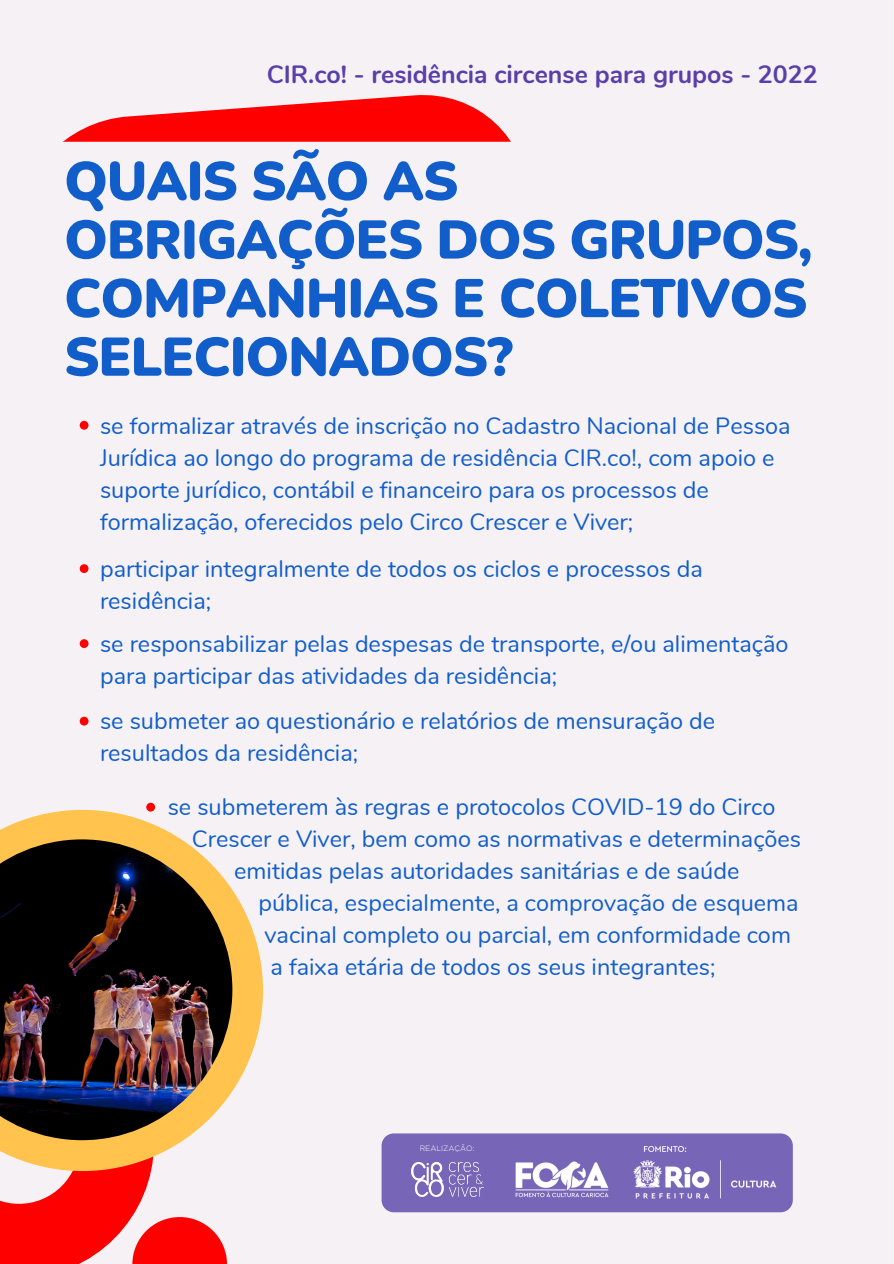
<style>
.page{position:relative;width:894px;height:1264px;background:#fff}
.page>*{position:absolute;margin:0;border:0;box-sizing:border-box;transform-origin:0 0}
.t1{font:900 54.15px/58.5px "Nunito";letter-spacing:-.02em;color:#115ecb}
.t2{font:700 24.9px "Nunito";color:#5a3fa8}
.t3{font:23.4px/32px "Nunito";color:#115ecb}
.t4{font:300 7.65px "Gotham";color:#fff}
</style>
<div class="page">
<div style="left:0;top:0;width:893px;height:1263px;background:#f6f1f4"></div>
<svg style="left:62px;top:95px;width:449px;height:47px;fill:#f00"></svg>
<svg style="left:0;top:1170px;width:152px;height:93px;fill:#f00"></svg>
<svg style="left:124px;top:1208px;width:103px;height:55px"></svg>
<svg style="left:0;top:809px;width:263px;height:361px"></svg>
<img style="left:0;top:839px;width:232px;height:301px">
<div style="left:80px;top:421px;width:8px;height:8px;background:#f00;border-radius:50%"></div>
<div style="left:80px;top:564px;width:8px;height:9px;background:#f00;border-radius:50%"></div>
<div style="left:80px;top:639px;width:8px;height:9px;background:#f00;border-radius:50%"></div>
<div style="left:80px;top:716px;width:8px;height:9px;background:#f00;border-radius:50%"></div>
<div style="left:146px;top:802px;width:9px;height:9px;background:#f00;border-radius:50%"></div>
<div style="left:381px;top:1133px;width:411px;height:79px;background:#7766b7;border-radius:12px"></div>
<img style="left:411px;top:1162px;width:72px;height:34px">
<img style="left:515px;top:1160px;width:262px;height:39px">
<img style="left:644px;top:1138px;width:149px;height:18px">
<p class="t2" style="left:267px;top:57px;width:552px">CIR.co! - residência circense para grupos - 2022</p>
<p class="t1" style="left:64px;top:153px;width:749px">QUAIS SÃO AS<br>OBRIGAÇÕES DOS GRUPOS,<br>COMPANHIAS E COLETIVOS<br>SELECIONADOS?</p>
<p class="t3" style="left:100px;top:410px;width:692px">se formalizar através de inscrição no Cadastro Nacional de Pessoa Jurídica ao longo do programa de residência CIR.co!, com apoio e suporte jurídico, contábil e financeiro para os processos de formalização, oferecidos pelo Circo Crescer e Viver;</p>
<p class="t3" style="left:100px;top:553px;width:604px">participar integralmente de todos os ciclos e processos da residência;</p>
<p class="t3" style="left:100px;top:628px;width:690px">se responsabilizar pelas despesas de transporte, e/ou alimentação para participar das atividades da residência;</p>
<p class="t3" style="left:100px;top:705px;width:616px">se submeter ao questionário e relatórios de mensuração de resultados da residência;</p>
<p class="t3" style="left:168px;top:791px;width:609px">se submeterem às regras e protocolos COVID-19 do Circo</p>
<p class="t3" style="left:192px;top:823px;width:610px">Crescer e Viver, bem como as normativas e determinações</p>
<p class="t3" style="left:234px;top:855px;width:506px">emitidas pelas autoridades sanitárias e de saúde</p>
<p class="t3" style="left:258px;top:887px;width:541px">pública, especialmente, a comprovação de esquema</p>
<p class="t3" style="left:264px;top:919px;width:528px">vacinal completo ou parcial, em conformidade com</p>
<p class="t3" style="left:270px;top:951px;width:446px">a faixa etária de todos os seus integrantes;</p>
<p class="t4" style="left:419px;top:1143px;width:56px">REALIZAÇÃO:</p>
</div>
